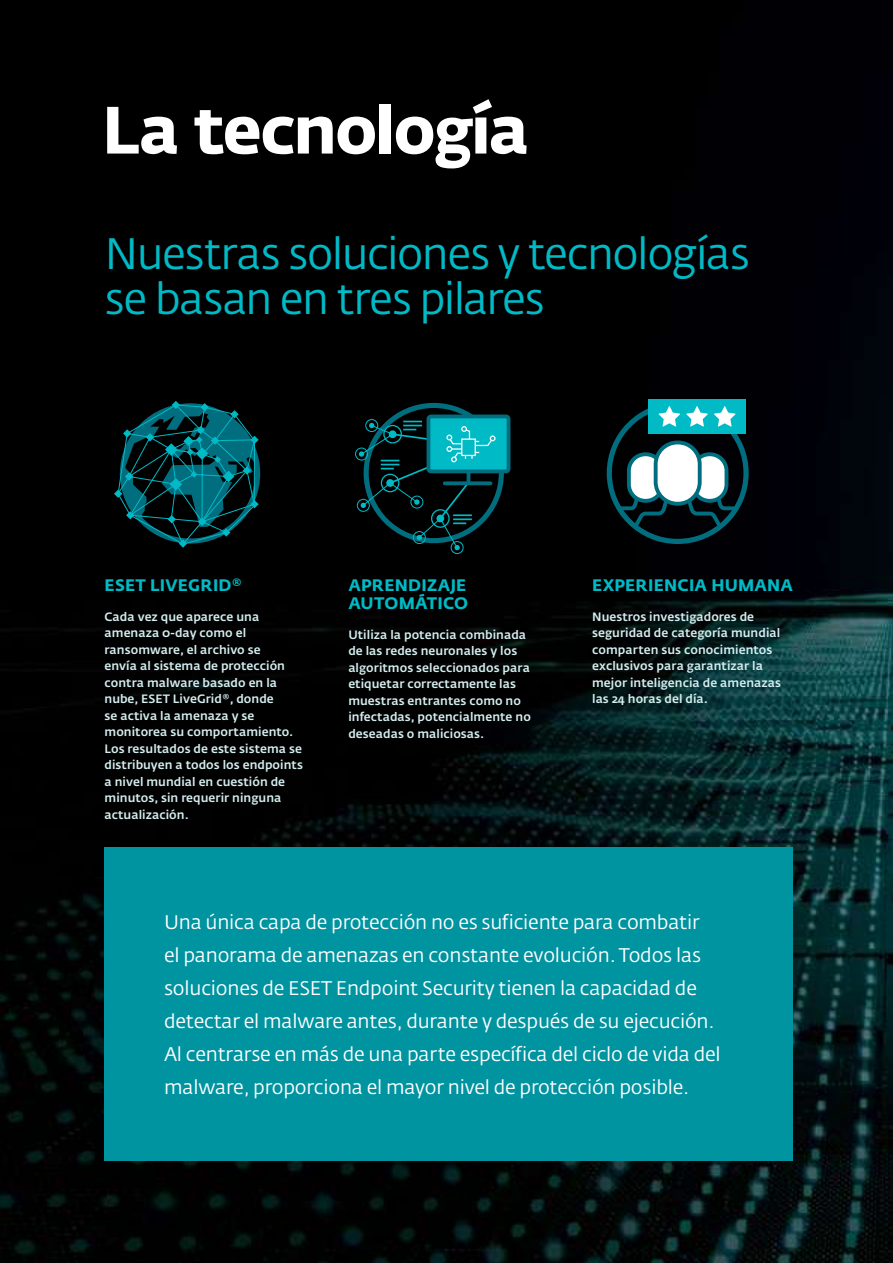
<style>
.page{position:relative;width:893px;height:1263px;background:#fff}
.page>*{position:absolute;margin:0;border:0;box-sizing:border-box;transform-origin:0 0}
.t1{font:700 66px "Fedra Sans Alt Pro";letter-spacing:-.03em;color:#fff}
.t2{font:43.5px/45px "Fedra Sans Alt Pro";letter-spacing:-.03em;color:#00bac6}
.t3{font:19.5px/33px "Fedra Sans Alt Pro";letter-spacing:-.01em;color:#fff}
.t4{font:700 16.5px/18px "Fedra Sans Alt Pro";letter-spacing:.015em;color:#00bac6}
.t5{font:500 12px/16.5px "Fedra Sans Alt Pro";letter-spacing:.005em;color:#d5eef0}
</style>
<div class="page">
<img style="left:0;top:0;width:893px;height:1263px">
<div style="left:105px;top:847px;width:688px;height:314px;background:#0094a1"></div>
<svg style="left:114px;top:401px;width:146px;height:147px;background:#00393f"></svg>
<div style="left:451px;top:541px;width:13px;height:13px;border:1px solid #00bac6;border-radius:50%"></div>
<div style="left:357px;top:499px;width:13px;height:13px;border:1px solid #00bac6;border-radius:50%"></div>
<div style="left:355px;top:448px;width:13px;height:12px;border:1px solid #00bac6;border-radius:50%"></div>
<div style="left:365px;top:419px;width:13px;height:13px;border:1px solid #00bac6;border-radius:50%"></div>
<div style="left:428px;top:416px;width:81px;height:55px;background:#00bac6;border-radius:3px"></div>
<div style="left:427px;top:414px;width:83px;height:59px;border:4px solid #006e7e;border-radius:3px"></div>
<svg style="left:359px;top:421px;width:137px;height:129px;background:#02383d"></svg>
<div style="left:462px;top:439px;width:13px;height:16px;background:#00bac6"></div>
<div style="left:461px;top:438px;width:15px;height:18px;border:1px solid #fff"></div>
<div style="left:607px;top:402px;width:142px;height:142px;border:5px solid #006e7e;border-radius:50%"></div>
<div style="left:648px;top:399px;width:98px;height:34px;background:#00bac6"></div>
<svg style="left:658px;top:406px;width:22px;height:21px"></svg>
<svg style="left:686px;top:406px;width:22px;height:21px"></svg>
<svg style="left:714px;top:406px;width:22px;height:21px"></svg>
<div style="left:693px;top:454px;width:33px;height:47px;background:#fff;border-radius:17px"></div>
<div style="left:691px;top:452px;width:37px;height:51px;border:4px solid #006e7e;border-radius:17px"></div>
<div style="left:629px;top:454px;width:33px;height:47px;background:#fff;border-radius:17px"></div>
<div style="left:627px;top:452px;width:37px;height:51px;border:4px solid #006e7e;border-radius:17px"></div>
<svg style="left:609px;top:492px;width:63px;height:40px;background:#0d2a30"></svg>
<svg style="left:684px;top:492px;width:62px;height:40px;background:#0d2a32"></svg>
<div style="left:656px;top:442px;width:44px;height:62px;background:#fff;border-radius:22px"></div>
<div style="left:654px;top:441px;width:48px;height:65px;border:4px solid #006e7e;border-radius:22px"></div>
<h1 class="t1" style="left:102px;top:89px;width:429px">La tecnología</h1>
<h2 class="t2" style="left:105px;top:232px;width:647px">Nuestras soluciones y tecnologías se basan en tres pilares</h2>
<h3 class="t4" style="left:105px;top:577px;width:139px">ESET LIVEGRID®</h3>
<p class="t5" style="left:105px;top:608px;width:200px">Cada vez que aparece una amenaza 0-day como el ransomware, el archivo se<br>envía al sistema de protección contra malware basado en la nube, ESET LiveGrid®, donde<br>se activa la amenaza y se monitorea su comportamiento.<br>Los resultados de este sistema se distribuyen a todos los endpoints a nivel mundial en cuestión de minutos, sin requerir ninguna actualización.</p>
<h3 class="t4" style="left:348px;top:577px;width:121px">APRENDIZAJE<br>AUTOMÁTICO</h3>
<p class="t5" style="left:348px;top:626px;width:184px">Utiliza la potencia combinada de las redes neuronales y los algoritmos seleccionados para etiquetar correctamente las muestras entrantes como no infectadas, potencialmente no deseadas o maliciosas.</p>
<h3 class="t4" style="left:592px;top:577px;width:202px">EXPERIENCIA HUMANA</h3>
<p class="t5" style="left:592px;top:608px;width:190px">Nuestros investigadores de seguridad de categoría mundial comparten sus conocimientos exclusivos para garantizar la mejor inteligencia de amenazas las 24 horas del día.</p>
<p class="t3" style="left:164px;top:906px;width:558px">Una única capa de protección no es suficiente para combatir<br>el panorama de amenazas en constante evolución. Todos las soluciones de ESET Endpoint Security tienen la capacidad de detectar el malware antes, durante y después de su ejecución.<br>Al centrarse en más de una parte específica del ciclo de vida del malware, proporciona el mayor nivel de protección posible.</p>
</div>
